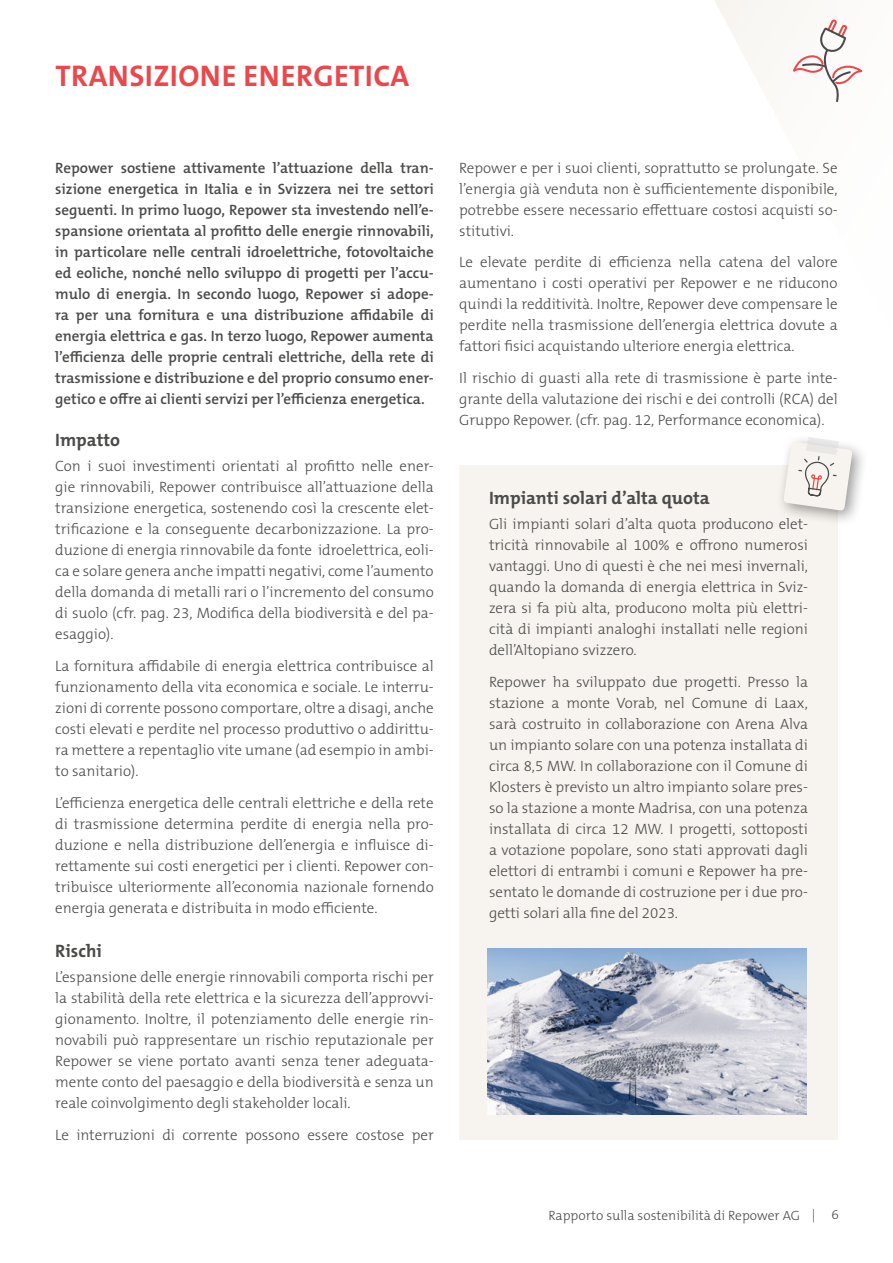
<style>
.page{position:relative;width:893px;height:1263px;background:#fff}
.page>*{position:absolute;margin:0;border:0;box-sizing:border-box;transform-origin:0 0}
.t1{font:700 30px "The Mix B W7";letter-spacing:.015em;color:#e9484d}
.t2{font:700 18px "The Mix B W7";color:#4a4a49}
.t3{font:300 15px/21px "The Mix B W3";color:#4a4a49;text-align:justify}
.t4{font:600 15px/21px "The Mix B W6";color:#4a4a49;text-align:justify}
.t5{font:300 13.5px "The Mix B W3";color:#4a4a49}
</style>
<div class="page">
<div style="left:459px;top:465px;width:379px;height:675px;background:#f7f4ef"></div>
<svg style="left:715px;top:0;width:78px;height:70px;fill:#f9f8f4"></svg>
<div style="left:776px;top:434px;width:92px;height:92px;background:#000;opacity:.4"></div>
<svg style="left:783px;top:437px;width:69px;height:74px"></svg>
<svg style="left:790px;top:18px;width:73px;height:85px"></svg>
<img style="left:488px;top:948px;width:319px;height:166px">
<h1 class="t1" style="left:55px;top:57px;width:355px">TRANSIZIONE ENERGETICA</h1>
<p class="t4" style="left:55px;top:157px;width:380px">Repower sostiene attivamente l’attuazione della tran&shy;sizione energetica in Italia e in Svizzera nei tre settori seguenti. In primo luogo, Repower sta investendo nell’e&shy;spansione orientata al profitto delle energie rinnovabili, in particolare nelle centrali idroelettriche, fotovoltaiche ed eoliche, nonché nello sviluppo di progetti per l’accu&shy;mulo di energia. In secondo luogo, Repower si adope&shy;ra per una fornitura e una distribuzione affidabile di energia elettrica e gas. In terzo luogo, Repower aumenta l’efficienza delle proprie centrali elettriche, della rete di trasmissione e distribuzione e del proprio consumo ener&shy;getico e offre ai clienti servizi per l’efficienza energetica.</p>
<p class="t2" style="left:55px;top:428px;width:66px">Impatto</p>
<p class="t3" style="left:55px;top:456px;width:380px">Con i suoi investimenti orientati al profitto nelle ener&shy;gie rinnovabili, Repower contribuisce all’attuazione della transizione energetica, sostenendo così la crescente elet&shy;trificazione e la conseguente decarbonizzazione. La pro&shy;duzione di energia rinnovabile da fonte idroelettrica, eoli&shy;ca e solare genera anche impatti negativi, come l’aumento della domanda di metalli rari o l’incremento del consumo di suolo (cfr. pag. 23, Modifica della biodiversità e del pa&shy;esaggio).</p>
<p class="t3" style="left:55px;top:655px;width:380px">La fornitura affidabile di energia elettrica contribuisce al funzionamento della vita economica e sociale. Le interru&shy;zioni di corrente possono comportare, oltre a disagi, anche costi elevati e perdite nel processo produttivo o addirittu&shy;ra mettere a repentaglio vite umane (ad esempio in ambi&shy;to sanitario).</p>
<p class="t3" style="left:55px;top:792px;width:380px">L’efficienza energetica delle centrali elettriche e della rete di trasmissione determina perdite di energia nella pro&shy;duzione e nella distribuzione dell’energia e influisce di&shy;rettamente sui costi energetici per i clienti. Repower con&shy;tribuisce ulteriormente all’economia nazionale fornendo energia generata e distribuita in modo efficiente.</p>
<p class="t2" style="left:55px;top:939px;width:48px">Rischi</p>
<p class="t3" style="left:55px;top:967px;width:380px">L’espansione delle energie rinnovabili comporta rischi per la stabilità della rete elettrica e la sicurezza dell’approvvi&shy;gionamento. Inoltre, il potenziamento delle energie rin&shy;novabili può rappresentare un rischio reputazionale per Repower se viene portato avanti senza tener adeguata&shy;mente conto del paesaggio e della biodiversità e senza un reale coinvolgimento degli stakeholder locali.</p>
<p class="t3" style="left:55px;top:1124px;width:380px">Le interruzioni di corrente possono essere costose per</p>
<p class="t3" style="left:459px;top:157px;width:380px">Repower e per i suoi clienti, soprattutto se prolungate. Se l’energia già venduta non è sufficientemente disponibile, potrebbe essere necessario effettuare costosi acquisti so&shy;stitutivi.</p>
<p class="t3" style="left:459px;top:252px;width:380px">Le elevate perdite di efficienza nella catena del valore aumentano i costi operativi per Repower e ne riducono quindi la redditività. Inoltre, Repower deve compensare le perdite nella trasmissione dell’energia elettrica dovute a fattori fisici acquistando ulteriore energia elettrica.</p>
<p class="t3" style="left:459px;top:367px;width:380px">Il rischio di guasti alla rete di trasmissione è parte inte&shy;grante della valutazione dei rischi e dei controlli (RCA) del Gruppo Repower. (cfr. pag. 12, Performance economica).</p>
<p class="t2" style="left:489px;top:486px;width:222px">Impianti solari d’alta quota</p>
<p class="t3" style="left:489px;top:514px;width:320px">Gli impianti solari d’alta quota producono elet&shy;tricità rinnovabile al 100% e offrono numerosi vantaggi. Uno di questi è che nei mesi invernali, quando la domanda di energia elettrica in Sviz&shy;zera si fa più alta, producono molta più elettri&shy;cità di impianti analoghi installati nelle regioni dell’Altopiano svizzero.</p>
<p class="t3" style="left:489px;top:671px;width:320px">Repower ha sviluppato due progetti. Presso la stazione a monte Vorab, nel Comune di Laax, sarà costruito in collaborazione con Arena Alva un impianto solare con una potenza installata di circa 8,5 MW. In collaborazione con il Comune di Klosters è previsto un altro impianto solare pres&shy;so la stazione a monte Madrisa, con una potenza installata di circa 12 MW. I progetti, sottoposti a votazione popolare, sono stati approvati dagli elettori di entrambi i comuni e Repower ha pre&shy;sentato le domande di costruzione per i due pro&shy;getti solari alla fine del 2023.</p>
<p class="t5" style="left:548px;top:1207px;width:292px">Rapporto sulla sostenibilità di Repower AG | 6</p>
</div>
